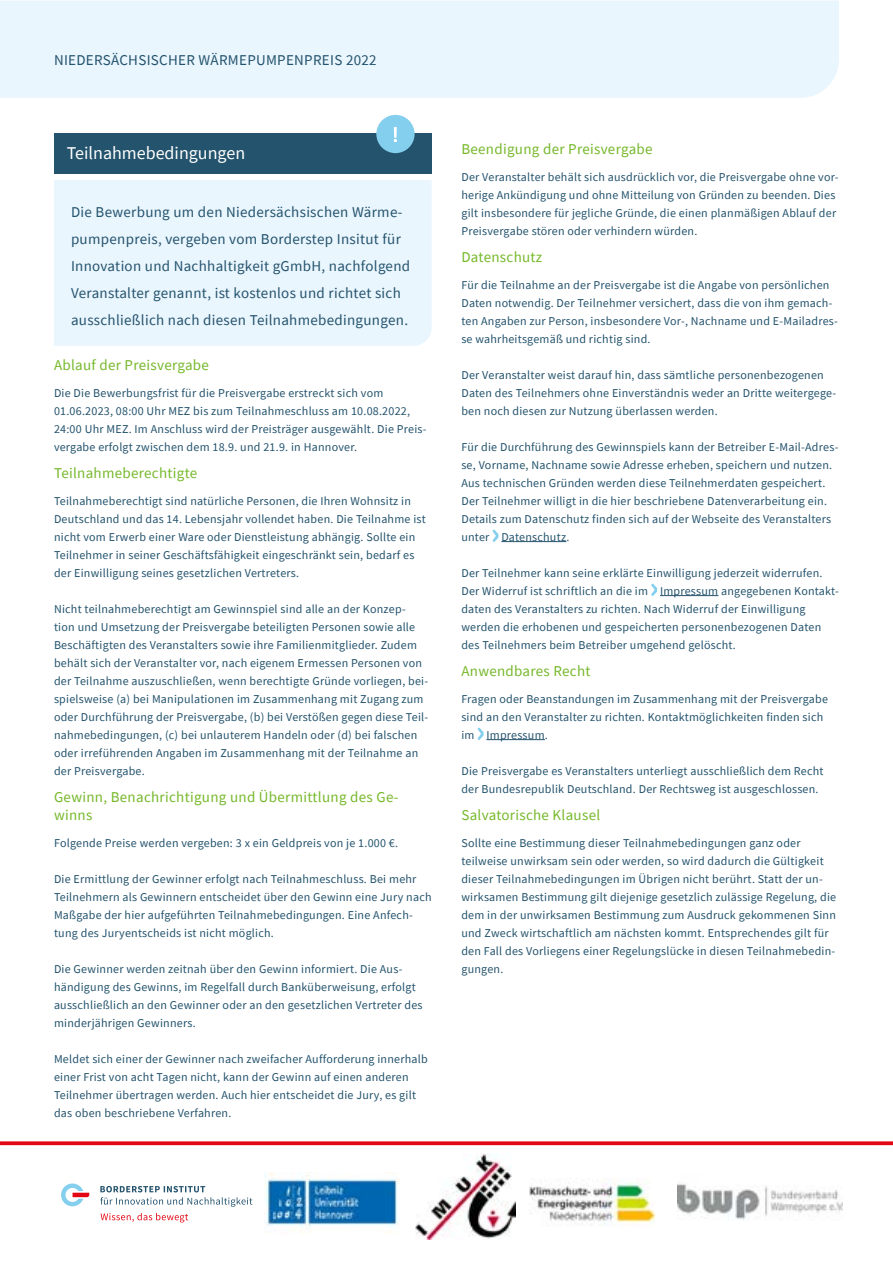
<style>
.page{position:relative;width:893px;height:1263px;background:#fff}
.page>*{position:absolute;margin:0;border:0;box-sizing:border-box;transform-origin:0 0}
.t1{font:18px "Source Sans Pro";color:#fff}
.t2{font:15px/27px "Source Sans Pro";letter-spacing:.02em;color:#24536d}
.t3{font:15px/18px "Source Sans Pro";letter-spacing:.02em;color:#76b82a}
.t4{font:12px/18px "Source Sans Pro";letter-spacing:.02em;color:#24536d}
</style>
<div class="page">
<svg style="left:101px;top:1213px;width:87px;height:9px"></svg>
<svg style="left:100px;top:1186px;width:152px;height:21px"></svg>
<svg style="left:61px;top:1183px;width:28px;height:23px"></svg>
<svg style="left:0;top:1141px;width:893px;height:4px;background:#e51e2a"></svg>
<img style="left:530px;top:1178px;width:125px;height:47px">
<img style="left:416px;top:1154px;width:100px;height:85px">
<img style="left:264px;top:1172px;width:136px;height:61px">
<img style="left:678px;top:1184px;width:165px;height:36px">
<div style="left:54px;top:133px;width:378px;height:40px;background:#24536d"></div>
<div style="left:54px;top:180px;width:378px;height:166px;background:#eaf6fe"></div>
<div style="left:0;top:1px;width:839px;height:97px;background:#eaf6fe"></div>
<div style="left:376px;top:115px;width:39px;height:38px;background:#84cfed;border-radius:50%"></div>
<svg style="left:394px;top:127px;width:3px;height:15px"></svg>
<hr style="left:501px;top:541px;width:65px;height:1px;background:#24536d">
<hr style="left:660px;top:595px;width:58px;height:1px;background:#24536d">
<hr style="left:486px;top:739px;width:59px;height:1px;background:#24536d">
<svg style="left:492px;top:529px;width:6px;height:13px"></svg>
<svg style="left:651px;top:583px;width:6px;height:13px"></svg>
<svg style="left:477px;top:727px;width:7px;height:13px"></svg>
<p class="t2" style="left:54px;top:47px;width:324px">NIEDERSÄCHSISCHER WÄRMEPUMPENPREIS 2022</p>
<h1 class="t1" style="left:67px;top:142px;width:180px">Teilnahmebedingungen</h1>
<p class="t2" style="left:71px;top:198px;width:341px">Die Bewerbung um den Niedersächsischen Wärme&shy;pumpenpreis, vergeben vom Borderstep Insitut für Innovation und Nachhaltigkeit gGmbH, nachfolgend Veranstalter genannt, ist kostenlos und richtet sich ausschließlich nach diesen Teilnahmebedingungen.</p>
<p class="t3" style="left:54px;top:356px;width:156px">Ablauf der Preisvergabe</p>
<p class="t4" style="left:54px;top:384px;width:374px">Die Die Bewerbungsfrist für die Preisvergabe erstreckt sich vom 01.06.2023, 08:00 Uhr MEZ bis zum Teilnahmeschluss am 10.08.2022, 24:00 Uhr MEZ. Im Anschluss wird der Preisträger ausgewählt. Die Preis&shy;vergabe erfolgt zwischen dem 18.9. und 21.9. in Hannover.</p>
<p class="t3" style="left:54px;top:464px;width:145px">Teilnahmeberechtigte</p>
<p class="t4" style="left:54px;top:492px;width:373px">Teilnahmeberechtigt sind natürliche Personen, die Ihren Wohnsitz in Deutschland und das 14. Lebensjahr vollendet haben. Die Teilnahme ist nicht vom Erwerb einer Ware oder Dienstleistung abhängig. Sollte ein Teilnehmer in seiner Geschäftsfähigkeit eingeschränkt sein, bedarf es der Einwilligung seines gesetzlichen Vertreters.</p>
<p class="t4" style="left:54px;top:600px;width:376px">Nicht teilnahmeberechtigt am Gewinnspiel sind alle an der Konzep&shy;tion und Umsetzung der Preisvergabe beteiligten Personen sowie alle Beschäftigten des Veranstalters sowie ihre Familienmitglieder. Zudem behält sich der Veranstalter vor, nach eigenem Ermessen Personen von der Teilnahme auszuschließen, wenn berechtigte Gründe vorliegen, bei&shy;spielsweise (a) bei Manipulationen im Zusammenhang mit Zugang zum oder Durchführung der Preisvergabe, (b) bei Verstößen gegen diese Teil&shy;nahmebedingungen, (c) bei unlauterem Handeln oder (d) bei falschen oder irreführenden Angaben im Zusammenhang mit der Teilnahme an der Preisvergabe.</p>
<p class="t3" style="left:54px;top:788px;width:346px">Gewinn, Benachrichtigung und Übermittlung des Ge&shy;winns</p>
<p class="t4" style="left:54px;top:834px;width:346px">Folgende Preise werden vergeben: 3 x ein Geldpreis von je 1.000 €.</p>
<p class="t4" style="left:54px;top:870px;width:379px">Die Ermittlung der Gewinner erfolgt nach Teilnahmeschluss. Bei mehr Teilnehmern als Gewinnern entscheidet über den Gewinn eine Jury nach Maßgabe der hier aufgeführten Teilnahmebedingungen. Eine Anfech&shy;tung des Juryentscheids ist nicht möglich.</p>
<p class="t4" style="left:54px;top:960px;width:370px">Die Gewinner werden zeitnah über den Gewinn informiert. Die Aus&shy;händigung des Gewinns, im Regelfall durch Banküberweisung, erfolgt ausschließlich an den Gewinner oder an den gesetzlichen Vertreter des minderjährigen Gewinners.</p>
<p class="t4" style="left:54px;top:1050px;width:375px">Meldet sich einer der Gewinner nach zweifacher Aufforderung innerhalb einer Frist von acht Tagen nicht, kann der Gewinn auf einen anderen Teilnehmer übertragen werden. Auch hier entscheidet die Jury, es gilt das oben beschriebene Verfahren.</p>
<p class="t3" style="left:461px;top:140px;width:193px">Beendigung der Preisvergabe</p>
<p class="t4" style="left:461px;top:168px;width:379px">Der Veranstalter behält sich ausdrücklich vor, die Preisvergabe ohne vor&shy;herige Ankündigung und ohne Mitteilung von Gründen zu beenden. Dies gilt insbesondere für jegliche Gründe, die einen planmäßigen Ablauf der Preisvergabe stören oder verhindern würden.</p>
<p class="t3" style="left:461px;top:248px;width:82px">Datenschutz</p>
<p class="t4" style="left:461px;top:276px;width:378px">Für die Teilnahme an der Preisvergabe ist die Angabe von persönlichen Daten notwendig. Der Teilnehmer versichert, dass die von ihm gemach&shy;ten Angaben zur Person, insbesondere Vor-, Nachname und E-Mailadres&shy;se wahrheitsgemäß und richtig sind.</p>
<p class="t4" style="left:461px;top:366px;width:376px">Der Veranstalter weist darauf hin, dass sämtliche personenbezogenen<br>Daten des Teilnehmers ohne Einverständnis weder an Dritte weitergege&shy;ben noch diesen zur Nutzung überlassen werden.</p>
<p class="t4" style="left:461px;top:438px;width:379px">Für die Durchführung des Gewinnspiels kann der Betreiber E-Mail-Adres&shy;se, Vorname, Nachname sowie Adresse erheben, speichern und nutzen.<br>Aus technischen Gründen werden diese Teilnehmerdaten gespeichert.<br>Der Teilnehmer willigt in die hier beschriebene Datenverarbeitung ein.<br>Details zum Datenschutz finden sich auf der Webseite des Veranstalters unter Datenschutz.</p>
<p class="t4" style="left:461px;top:564px;width:379px">Der Teilnehmer kann seine erklärte Einwilligung jederzeit widerrufen.<br>Der Widerruf ist schriftlich an die im Impressum angegebenen Kontakt&shy;daten des Veranstalters zu richten. Nach Widerruf der Einwilligung werden die erhobenen und gespeicherten personenbezogenen Daten des Teilnehmers beim Betreiber umgehend gelöscht.</p>
<p class="t3" style="left:461px;top:662px;width:131px">Anwendbares Recht</p>
<p class="t4" style="left:461px;top:690px;width:368px">Fragen oder Beanstandungen im Zusammenhang mit der Preisvergabe sind an den Veranstalter zu richten. Kontaktmöglichkeiten finden sich im Impressum.</p>
<p class="t4" style="left:461px;top:762px;width:364px">Die Preisvergabe es Veranstalters unterliegt ausschließlich dem Recht der Bundesrepublik Deutschland. Der Rechtsweg ist ausgeschlossen.</p>
<p class="t3" style="left:461px;top:806px;width:140px">Salvatorische Klausel</p>
<p class="t4" style="left:461px;top:834px;width:376px">Sollte eine Bestimmung dieser Teilnahmebedingungen ganz oder teilweise unwirksam sein oder werden, so wird dadurch die Gültigkeit dieser Teilnahmebedingungen im Übrigen nicht berührt. Statt der un&shy;wirksamen Bestimmung gilt diejenige gesetzlich zulässige Regelung, die dem in der unwirksamen Bestimmung zum Ausdruck gekommenen Sinn und Zweck wirtschaftlich am nächsten kommt. Entsprechendes gilt für den Fall des Vorliegens einer Regelungslücke in diesen Teilnahmebedin&shy;gungen.</p>
</div>
